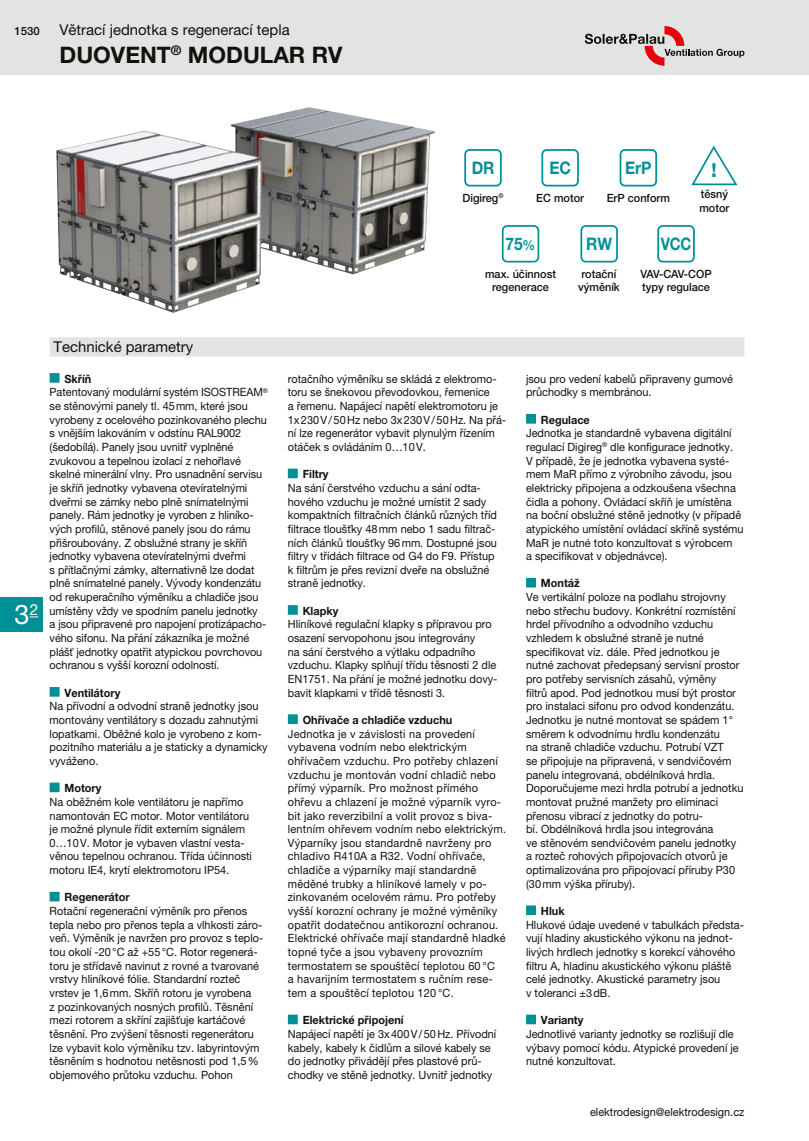
<style>
.page{position:relative;width:809px;height:1141px;background:#fff}
.page>*{position:absolute;margin:0;border:0;box-sizing:border-box;transform-origin:0 0}
.t1{font:27.12px "Helvetica Neue LT Pro";color:#fff}
.t2{font:700 22.75px "Helvetica Neue LT Pro";color:#12120d}
.t3{font:800 19.25px "Helvetica Neue LT Pro";color:#009197;scale:.9 1}
.t4{font:700 17.32px "Helvetica Neue LT Pro";letter-spacing:-.01em;color:#009197;scale:.9 1}
.t5{font:700 17.32px "Helvetica Neue LT Pro";letter-spacing:-.01em;color:#009197;scale:.85 1}
.t6{font:14.88px "Helvetica Neue LT Pro";color:#12120d}
.t7{font:11.38px/13.7px "Helvetica Neue LT Pro";color:#12120d;scale:.96 1}
.t8{font:11.38px/13.7px "Helvetica Neue LT Pro";letter-spacing:.02em;color:#12120d;scale:.96 1}
.t9{font:700 11.38px "Helvetica Neue LT Pro";color:#12120d;scale:.96 1}
.t10{font:500 11.38px/13.7px "Helvetica Neue LT Pro";color:#12120d;scale:.96 1}
.t11{font:500 11.38px "Helvetica Neue LT Pro";color:#12120d}
.s1{font-weight:700}
.s2{font-size:14px}
</style>
<div class="page">
<div style="left:0;top:0;width:809px;height:74px;background:#e2e3e3"></div>
<svg style="left:584px;top:26px;width:160px;height:40px"></svg>
<div style="left:0;top:597px;width:42px;height:35px;background:#009197"></div>
<img style="left:56px;top:107px;width:378px;height:206px">
<div style="left:50px;top:337px;width:694px;height:20px;background:#e2e3e3"></div>
<div style="left:50px;top:373px;width:10px;height:10px;background:#009197"></div>
<div style="left:50px;top:687px;width:10px;height:10px;background:#009197"></div>
<div style="left:50px;top:783px;width:10px;height:9px;background:#009197"></div>
<div style="left:50px;top:892px;width:10px;height:9px;background:#009197"></div>
<div style="left:288px;top:469px;width:10px;height:9px;background:#009197"></div>
<div style="left:288px;top:605px;width:10px;height:10px;background:#009197"></div>
<div style="left:288px;top:714px;width:10px;height:10px;background:#009197"></div>
<div style="left:288px;top:1015px;width:10px;height:9px;background:#009197"></div>
<div style="left:526px;top:414px;width:10px;height:10px;background:#009197"></div>
<div style="left:526px;top:578px;width:10px;height:9px;background:#009197"></div>
<div style="left:526px;top:905px;width:10px;height:10px;background:#009197"></div>
<div style="left:526px;top:1015px;width:10px;height:9px;background:#009197"></div>
<div style="left:464px;top:149px;width:37px;height:37px;border:2px solid #009197;border-radius:4px"></div>
<div style="left:657px;top:225px;width:37px;height:38px;border:2px solid #009197;border-radius:4px"></div>
<div style="left:502px;top:225px;width:37px;height:38px;border:2px solid #009197;border-radius:4px"></div>
<div style="left:541px;top:149px;width:38px;height:37px;border:2px solid #009197;border-radius:4px"></div>
<div style="left:619px;top:149px;width:38px;height:37px;border:2px solid #009197;border-radius:4px"></div>
<svg style="left:691px;top:145px;width:47px;height:41px"></svg>
<div style="left:580px;top:225px;width:38px;height:38px;border:2px solid #009197;border-radius:4px"></div>
<p class="t11" style="left:14px;top:25px;width:27px">1530</p>
<h3 class="t6" style="left:60px;top:21px;width:232px">Větrací jednotka s regenerací tepla</h3>
<h2 class="t2" style="left:60px;top:41px;width:284px">DUOVENT<sup>®</sup> MODULAR RV</h2>
<h1 class="t1" style="left:15px;top:598px;width:25px">3<sup>2</sup></h1>
<h3 class="t6" style="left:54px;top:338px;width:141px">Technické parametry</h3>
<p class="t7" style="left:50px;top:372px;width:229px;text-indent:15px"><span class="s1">Skříň<br></span>Patentovaný modulární systém ISOSTREAM<sup>® </sup>se stěnovými panely tl. 45mm, které jsou vyrobeny z ocelového pozinkovaného plechu s vnějším lakováním v odstínu RAL9002 (šedobílá). Panely jsou uvnitř vyplněné zvukovou a tepelnou izolací z nehořlavé skelné minerální vlny. Pro usnadnění servisu je skříň jednotky vybavena otevíratelnými dveřmi se zámky nebo plně snímatelnými panely. Rám jednotky je vyroben z hliníko&shy;vých profilů, stěnové panely jsou do rámu přišroubovány. Z obslužné strany je skříň jednotky vybavena otevíratelnými dveřmi<br>s přítlačnými zámky, alternativně lze dodat plně snímatelné panely. Vývody kondenzátu od rekuperačního výměníku a chladiče jsou umístěny vždy ve spodním panelu jednotky<br>a jsou připravené pro napojení protizápacho&shy;vého sifonu. Na přání zákazníka je možné plášť jednotky opatřit atypickou povrchovou ochranou s vyšší korozní odolností.</p>
<p class="t9" style="left:64px;top:686px;width:60px">Ventilátory</p>
<p class="t7" style="left:50px;top:699px;width:229px">Na přívodní a odvodní straně jednotky jsou montovány ventilátory s dozadu zahnutými lopatkami. Oběžné kolo je vyrobeno z kom&shy;pozitního materiálu a je staticky a dynamicky vyváženo.</p>
<p class="t9" style="left:64px;top:781px;width:40px">Motory</p>
<p class="t7" style="left:50px;top:795px;width:212px">Na oběžném kole ventilátoru je napřímo namontován EC motor. Motor ventilátoru je možné plynule řídit externím signálem 0…10V. Motor je vybaven vlastní vesta&shy;věnou tepelnou ochranou. Třída účinnosti motoru IE4, krytí elektromotoru IP54.</p>
<p class="t9" style="left:64px;top:890px;width:69px">Regenerátor</p>
<p class="t7" style="left:50px;top:904px;width:224px">Rotační regenerační výměník pro přenos tepla nebo pro přenos tepla a vlhkosti záro&shy;veň. Výměník je navržen pro provoz s teplo&shy;tou okolí -20°C až +55°C. Rotor regenerá&shy;toru je střídavě navinut z rovné a tvarované vrstvy hliníkové fólie. Standardní rozteč vrstev je 1,6mm. Skříň rotoru je vyrobena<br>z pozinkovaných nosných profilů. Těsnění mezi rotorem a skříní zajišťuje kartáčové těsnění. Pro zvýšení těsnosti regenerátoru lze vybavit kolo výměníku tzv. labyrintovým těsněním s hodnotou netěsnosti pod 1,5% objemového průtoku vzduchu. Pohon</p>
<h3 class="t4" style="left:471px;top:157px;width:27px">DR</h3>
<p class="t10" style="left:462px;top:191px;width:44px">Digireg<sup>®</sup></p>
<h3 class="t4" style="left:549px;top:157px;width:25px">EC</h3>
<p class="t10" style="left:536px;top:191px;width:51px">EC motor</p>
<h3 class="t4" style="left:625px;top:157px;width:31px">ErP</h3>
<p class="t10" style="left:606px;top:191px;width:67px">ErP conform</p>
<p class="t10" style="left:699px;top:187px;width:33px">těsný motor</p>
<h3 class="t3" style="left:711px;top:159px;width:7px">!</h3>
<h3 class="t4" style="left:505px;top:233px;width:34px">75<span class="s2">%</span></h3>
<p class="t10" style="left:485px;top:267px;width:75px;text-align:center">max. účinnost regenerace</p>
<h3 class="t4" style="left:586px;top:233px;width:30px">RW</h3>
<p class="t10" style="left:578px;top:267px;width:45px;text-align:center">rotační výměník</p>
<h3 class="t5" style="left:660px;top:233px;width:37px">VCC</h3>
<p class="t10" style="left:640px;top:267px;width:76px">VAV-CAV-COP typy regulace</p>
<p class="t7" style="left:288px;top:372px;width:229px">rotačního výměníku se skládá z elektromo&shy;toru se šnekovou převodovkou, řemenice<br>a řemenu. Napájecí napětí elektromotoru je 1x230V/50Hz nebo 3x230V/50Hz. Na přá&shy;ní lze regenerátor vybavit plynulým řízením otáček s ovládáním 0…10V.</p>
<p class="t9" style="left:303px;top:467px;width:28px">Filtry</p>
<p class="t7" style="left:288px;top:481px;width:219px">Na sání čerstvého vzduchu a sání odta&shy;hového vzduchu je možné umístit 2 sady kompaktních filtračních článků různých tříd filtrace tloušťky 48mm nebo 1 sadu filtrač&shy;ních článků tloušťky 96mm. Dostupné jsou filtry v třídách filtrace od G4 do F9. Přístup k filtrům je přes revizní dveře na obslužné straně jednotky.</p>
<p class="t9" style="left:303px;top:604px;width:39px">Klapky</p>
<p class="t7" style="left:288px;top:617px;width:220px">Hliníkové regulační klapky s přípravou pro osazení servopohonu jsou integrovány<br>na sání čerstvého a výtlaku odpadního vzduchu. Klapky splňují třídu těsnosti 2 dle EN1751. Na přání je možné jednotku dovy&shy;bavit klapkami v třídě těsnosti 3.</p>
<p class="t9" style="left:303px;top:713px;width:157px">Ohřívače a chladiče vzduchu</p>
<p class="t8" style="left:288px;top:727px;width:229px">Jednotka je v závislosti na provedení vybavena vodním nebo elektrickým ohřívačem vzduchu. Pro potřeby chlazení vzduchu je montován vodní chladič nebo přímý výparník. Pro možnost přímého ohřevu a chlazení je možné výparník vyro&shy;bit jako reverzibilní a volit provoz s biva&shy;lentním ohřevem vodním nebo elektrickým.<br>Výparníky jsou standardně navrženy pro chladivo R410A a R32. Vodní ohřívače, chladiče a výparníky mají standardně měděné trubky a hliníkové lamely v po&shy;zinkovaném ocelovém rámu. Pro potřeby vyšší korozní ochrany je možné výměníky opatřit dodatečnou antikorozní ochranou.<br>Elektrické ohřívače mají standardně hladké topné tyče a jsou vybaveny provozním termostatem se spouštěcí teplotou 60 °C<br>a havarijním termostatem s ručním rese&shy;tem a spouštěcí teplotou 120 °C.</p>
<p class="t9" style="left:303px;top:1013px;width:107px">Elektrické připojení</p>
<p class="t7" style="left:288px;top:1027px;width:219px">Napájecí napětí je 3x400V/50Hz. Přívodní kabely, kabely k čidlům a silové kabely se do jednotky přivádějí přes plastové prů&shy;chodky ve stěně jednotky. Uvnitř jednotky</p>
<p class="t7" style="left:526px;top:372px;width:217px">jsou pro vedení kabelů připraveny gumové průchodky s membránou.</p>
<p class="t9" style="left:541px;top:413px;width:52px">Regulace</p>
<p class="t7" style="left:526px;top:426px;width:228px">Jednotka je standardně vybavena digitální regulací Digireg<sup>®</sup> dle konfigurace jednotky.<br>V případě, že je jednotka vybavena systé&shy;mem MaR přímo z výrobního závodu, jsou elektricky připojena a odzkoušena všechna čidla a pohony. Ovládací skříň je umístěna na boční obslužné stěně jednotky (v případě atypického umístění ovládací skříně systému MaR je nutné toto konzultovat s výrobcem<br>a specifikovat v objednávce).</p>
<p class="t9" style="left:541px;top:576px;width:42px">Montáž</p>
<p class="t7" style="left:526px;top:590px;width:228px">Ve vertikální poloze na podlahu strojovny nebo střechu budovy. Konkrétní rozmístění hrdel přívodního a odvodního vzduchu vzhledem k obslužné straně je nutné specifikovat viz. dále. Před jednotkou je nutné zachovat předepsaný servisní prostor pro potřeby servisních zásahů, výměny<br>filtrů apod. Pod jednotkou musí být prostor pro instalaci sifonu pro odvod kondenzátu.<br>Jednotku je nutné montovat se spádem 1° směrem k odvodnímu hrdlu kondenzátu<br>na straně chladiče vzduchu. Potrubí VZT<br>se připojuje na připravená, v sendvičovém panelu integrovaná, obdélníková hrdla.<br>Doporučujeme mezi hrdla potrubí a jednotku montovat pružné manžety pro eliminaci přenosu vibrací z jednotky do potru-<br>bí. Obdélníková hrdla jsou integrována<br>ve stěnovém sendvičovém panelu jednotky a rozteč rohových připojovacích otvorů je optimalizována pro připojovací příruby P30 (30mm výška příruby).</p>
<p class="t9" style="left:541px;top:904px;width:26px">Hluk</p>
<p class="t7" style="left:526px;top:918px;width:228px">Hlukové údaje uvedené v tabulkách předsta&shy;vují hladiny akustického výkonu na jednot&shy;livých hrdlech jednotky s korekcí váhového filtru A, hladinu akustického výkonu pláště celé jednotky. Akustické parametry jsou<br>v toleranci ±3dB.</p>
<p class="t9" style="left:541px;top:1013px;width:46px">Varianty</p>
<p class="t7" style="left:526px;top:1027px;width:223px">Jednotlivé varianty jednotky se rozlišují dle výbavy pomocí kódu. Atypické provedení je nutné konzultovat.</p>
<p class="t7" style="left:590px;top:1105px;width:162px">elektrodesign@elektrodesign.cz</p>
</div>
